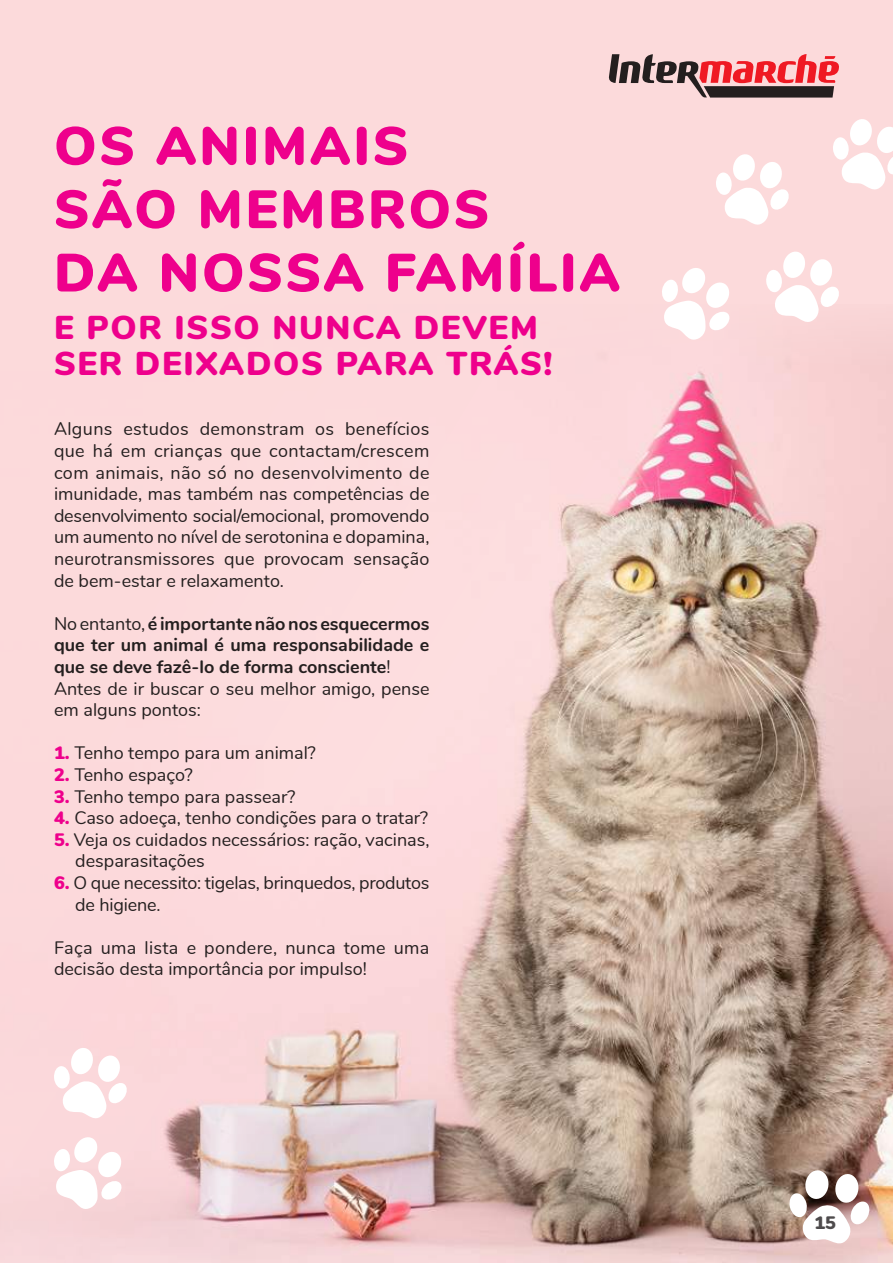
<style>
.page{position:relative;width:893px;height:1263px;background:#fcdadb}
.page>*{position:absolute;margin:0;border:0;box-sizing:border-box;transform-origin:0 0}
.t1{font:900 53.7px/63.3px "Nunito";letter-spacing:.05em;color:#ee008c}
.t2{font:900 33px/36px "Nunito";letter-spacing:.05em;color:#ee008c}
.t3{font:18px/21.6px "Nunito";color:#241f1f}
.t4{font:700 18px/21.6px "Nunito";color:#241f1f}
.t5{font:900 18px "Nunito";color:#4e4b4c}
.s1{font-weight:400}
.s2{font-weight:900;color:#ee008c}
</style>
<div class="page">
<img style="left:134px;top:349px;width:759px;height:914px">
<svg style="left:608px;top:54px;width:231px;height:44px"></svg>
<svg style="left:788px;top:1169px;width:83px;height:76px;background:#cab7b3"></svg>
<svg style="left:54px;top:1137px;width:68px;height:72px"></svg>
<svg style="left:54px;top:1048px;width:73px;height:70px"></svg>
<svg style="left:662px;top:268px;width:68px;height:72px"></svg>
<svg style="left:766px;top:251px;width:73px;height:71px"></svg>
<svg style="left:716px;top:154px;width:73px;height:71px"></svg>
<svg style="left:833px;top:119px;width:60px;height:71px"></svg>
<h1 class="t1" style="left:54px;top:111px;width:568px">OS ANIMAIS<br>SÃO MEMBROS<br>DA NOSSA FAMÍLIA</h1>
<h2 class="t2" style="left:54px;top:308px;width:500px">E POR ISSO NUNCA DEVEM<br>SER DEIXADOS PARA TRÁS!</h2>
<p class="t3" style="left:54px;top:417px;width:377px;text-align:justify">Alguns estudos demonstram os benefícios que há em crianças que contactam/crescem com animais, não só no desenvolvimento de imunidade, mas também nas competências de desenvolvimento social/emocional, promovendo um aumento no nível de serotonina e dopamina, neurotransmissores que provocam sensação de bem-estar e relaxamento.</p>
<p class="t4" style="left:54px;top:612px;width:377px"><span class="s1">N o entanto,</span> é importante não nos esquecermos que ter um animal é uma responsabilidade e que se deve fazê-lo de forma consciente<span class="s1">!<br>Antes de ir buscar o seu melhor amigo, pense em alguns pontos:</span></p>
<p class="t3" style="left:54px;top:741px;width:263px"><span class="s2">1.</span> Tenho tempo para um animal?</p>
<p class="t3" style="left:54px;top:763px;width:140px"><span class="s2">2.</span> Tenho espaço?</p>
<p class="t3" style="left:54px;top:784px;width:243px"><span class="s2">3.</span> Tenho tempo para passear?</p>
<p class="t3" style="left:54px;top:806px;width:376px"><span class="s2">4.</span> Caso adoeça, tenho condições para o tratar?</p>
<p class="t3" style="left:75px;top:828px;width:356px;text-indent:-21px"><span class="s2">5.</span> Veja os cuidados necessários: ração, vacinas, desparasitações</p>
<p class="t3" style="left:75px;top:871px;width:356px;text-indent:-21px"><span class="s2">6.</span> O que necessito: tigelas, brinquedos, produtos de higiene.</p>
<p class="t3" style="left:54px;top:936px;width:377px">Faça uma lista e pondere, nunca tome uma decisão desta importância por impulso!</p>
<p class="t5" style="left:814px;top:1209px;width:23px">15</p>
</div>
